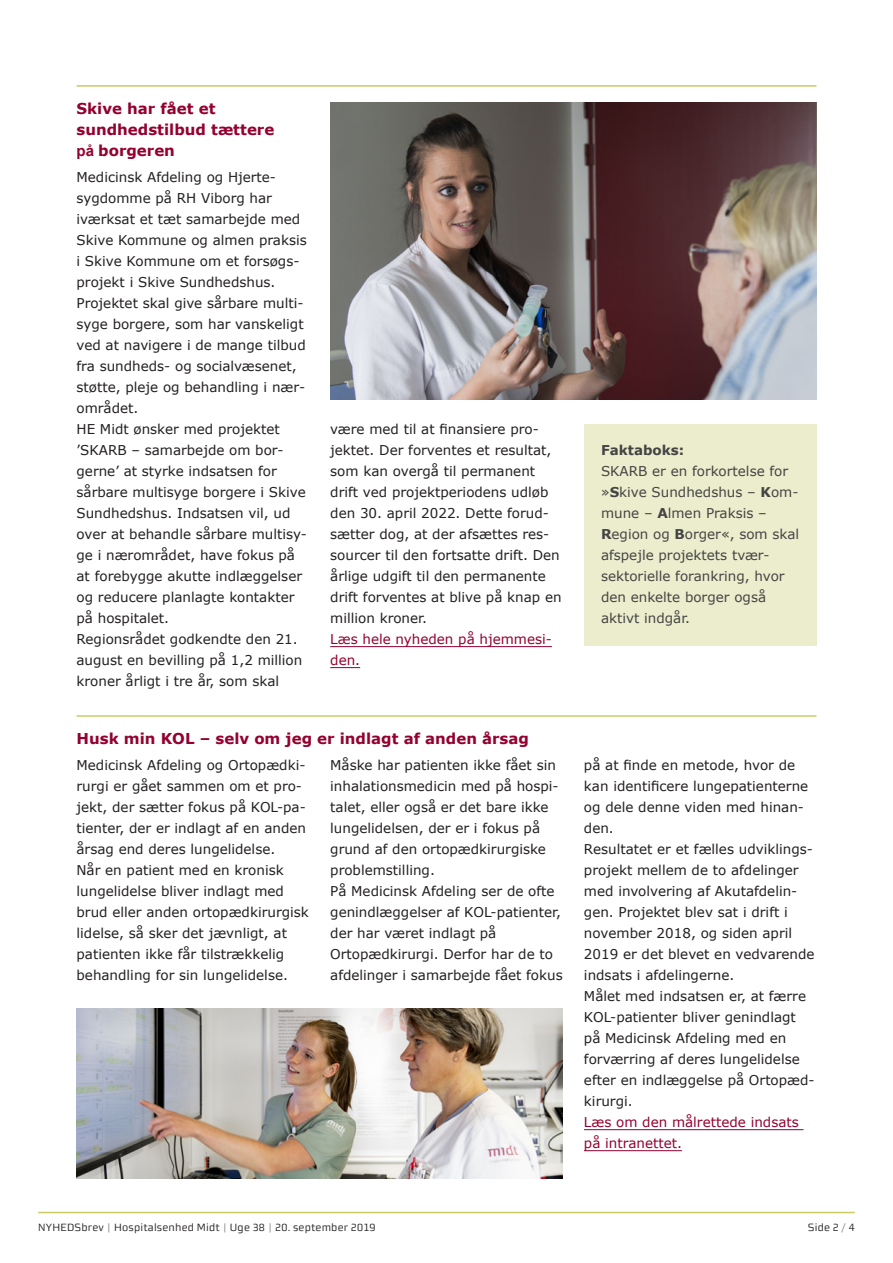
<style>
.page{position:relative;width:893px;height:1263px;background:#fff}
.page>*{position:absolute;margin:0;border:0;box-sizing:border-box;transform-origin:0 0}
.Over_m_streg_-_HEM{font:700 15px/21px "Verdana";color:#940130}
.Brød_-_HEM{font:13.5px/21px "Verdana";color:#231f20}
.Brød_-_HEM-2{font:13.5px/21px "Verdana";color:#444}
.Brød_-_HEM-3{font:13.5px/21px "Verdana";color:#940130}
.Brød_-_HEM-4{font:700 13.5px "Verdana";color:#444}
.pagina_-_HEM{font:10.5px "midtsans";letter-spacing:.02em;color:#231f20}
.s1{font-family:"Arial"}
.s2{font-weight:700}
.s3{color:#940130}
.s4{color:#8a8c8f}
</style>
<div class="page">
<hr style="left:38px;top:1212px;width:817px;height:1px;background:#cbcb65">
<hr style="left:77px;top:85px;width:739px;height:2px;background:#cbcb65">
<hr style="left:330px;top:646px;width:222px;height:1px;background:#940130">
<hr style="left:330px;top:667px;width:30px;height:1px;background:#940130">
<hr style="left:77px;top:715px;width:739px;height:2px;background:#cbcb65">
<hr style="left:584px;top:1129px;width:219px;height:1px;background:#940130">
<hr style="left:584px;top:1150px;width:98px;height:1px;background:#940130">
<img style="left:330px;top:102px;width:486px;height:298px">
<div style="left:584px;top:424px;width:232px;height:222px;background:#ecedcd"></div>
<img style="left:77px;top:1008px;width:486px;height:171px">
<p class="Over_m_streg_-_HEM" style="left:77px;top:98px;width:199px">Skive har fået et sundhedstilbud tættere <span class="s1">på</span> borgeren</p>
<p class="Brød_-_HEM" style="left:77px;top:166px;width:232px">Medicinsk Afdeling og Hjerte&shy;sygdomme på RH Viborg har iværksat et tæt samarbejde med<br>Skive Kommune og almen praksis i Skive Kommune om et forsøgs&shy;projekt i Skive Sundhedshus.<br>Projektet skal give sårbare multi&shy;syge borgere, som har vanskeligt ved at navigere i de mange tilbud fra sundheds- og socialvæsenet, støtte, pleje og behandling i nær&shy;området.</p>
<p class="Brød_-_HEM" style="left:77px;top:418px;width:232px">HE Midt ønsker med projektet ’SKARB – samarbejde om bor&shy;gerne’ at styrke indsatsen for sårbare multisyge borgere i Skive<br>Sundhedshus. Indsatsen vil, ud over at behandle sårbare multisy&shy;ge i nærområdet, have fokus på at forebygge akutte indlæggelser og reducere planlagte kontakter på hospitalet.</p>
<p class="Brød_-_HEM" style="left:77px;top:628px;width:227px">Regionsrådet godkendte den 21. august en bevilling på 1,2 million kroner årligt i tre år, som skal</p>
<p class="Brød_-_HEM" style="left:330px;top:418px;width:233px">være med til at finansiere pro&shy;jektet. Der forventes et resultat, som kan overgå til permanent drift ved projektperiodens udløb den 30. april 2022. Dette forud&shy;sætter dog, at der afsættes res&shy;sourcer til den fortsatte drift. Den årlige udgift til den permanente drift forventes at blive på knap en million kroner.</p>
<p class="Brød_-_HEM-3" style="left:330px;top:628px;width:223px">Læs hele nyheden på hjemmesi&shy;den.</p>
<p class="Over_m_streg_-_HEM" style="left:77px;top:728px;width:454px">Husk min KOL – selv om jeg er indlagt af anden årsag</p>
<p class="Brød_-_HEM" style="left:77px;top:754px;width:231px">Medicinsk Afdeling og Ortopædki&shy;rurgi er gået sammen om et pro&shy;jekt, der sætter fokus på KOL-pa&shy;tienter, der er indlagt af en anden årsag end deres lungelidelse.</p>
<p class="Brød_-_HEM" style="left:77px;top:859px;width:234px">Når en patient med en kronisk lungelidelse bliver indlagt med brud eller anden ortopædkirurgisk lidelse, så sker det jævnligt, at patienten ikke får tilstrækkelig behandling for sin lungelidelse.</p>
<p class="Brød_-_HEM" style="left:330px;top:754px;width:230px">Måske har patienten ikke fået sin inhalationsmedicin med på hospi&shy;talet, eller også er det bare ikke lungelidelsen, der er i fokus på grund af den ortopædkirurgiske problemstilling.</p>
<p class="Brød_-_HEM" style="left:330px;top:880px;width:232px">På Medicinsk Afdeling ser de ofte genindlæggelser af KOL-patienter, der har været indlagt på</p>
<p class="Brød_-_HEM" style="left:330px;top:943px;width:234px">Ortopædkirurgi. Derfor har de to afdelinger i samarbejde fået fokus</p>
<p class="Brød_-_HEM-4" style="left:601px;top:440px;width:85px">Faktaboks:</p>
<p class="Brød_-_HEM-2" style="left:601px;top:460px;width:200px">SKARB er en forkortelse for »<span class="s2">S</span>kive Sundhedshus – <span class="s2">K</span>om&shy;mune – <span class="s2">A</span>lmen Praksis –<br><span class="s2">R</span>egion og <span class="s2">B</span>orger«, som skal afspejle projektets tvær&shy;sektorielle forankring, hvor den enkelte borger også aktivt indgår.</p>
<p class="Brød_-_HEM" style="left:584px;top:754px;width:226px">på at finde en metode, hvor de kan identificere lungepatienterne og dele denne viden med hinan&shy;den.</p>
<p class="Brød_-_HEM" style="left:584px;top:838px;width:232px">Resultatet er et fælles udviklings&shy;projekt mellem de to afdelinger med involvering af Akutafdelin&shy;gen. Projektet blev sat i drift i november 2018, og siden april<br>2019 er det blevet en vedvarende indsats i afdelingerne.</p>
<p class="Brød_-_HEM" style="left:584px;top:985px;width:232px">Målet med indsatsen er, at færre<br>KOL-patienter bliver genindlagt på Medicinsk Afdeling med en forværring af deres lungelidelse efter en indlæggelse på Ortopæd&shy;kirurgi.<br><span class="s3">Læs om den målrettede indsats på intranettet.</span></p>
<p class="pagina_-_HEM" style="left:38px;top:1221px;width:339px">NYHEDSbrev <span class="s4">|</span> Hospitalsenhed Midt <span class="s4">|</span> Uge 38 <span class="s4">|</span> 20. september 2019</p>
<p class="pagina_-_HEM" style="left:808px;top:1221px;width:48px">Side 2 <span class="s4">/</span> 4</p>
</div>
